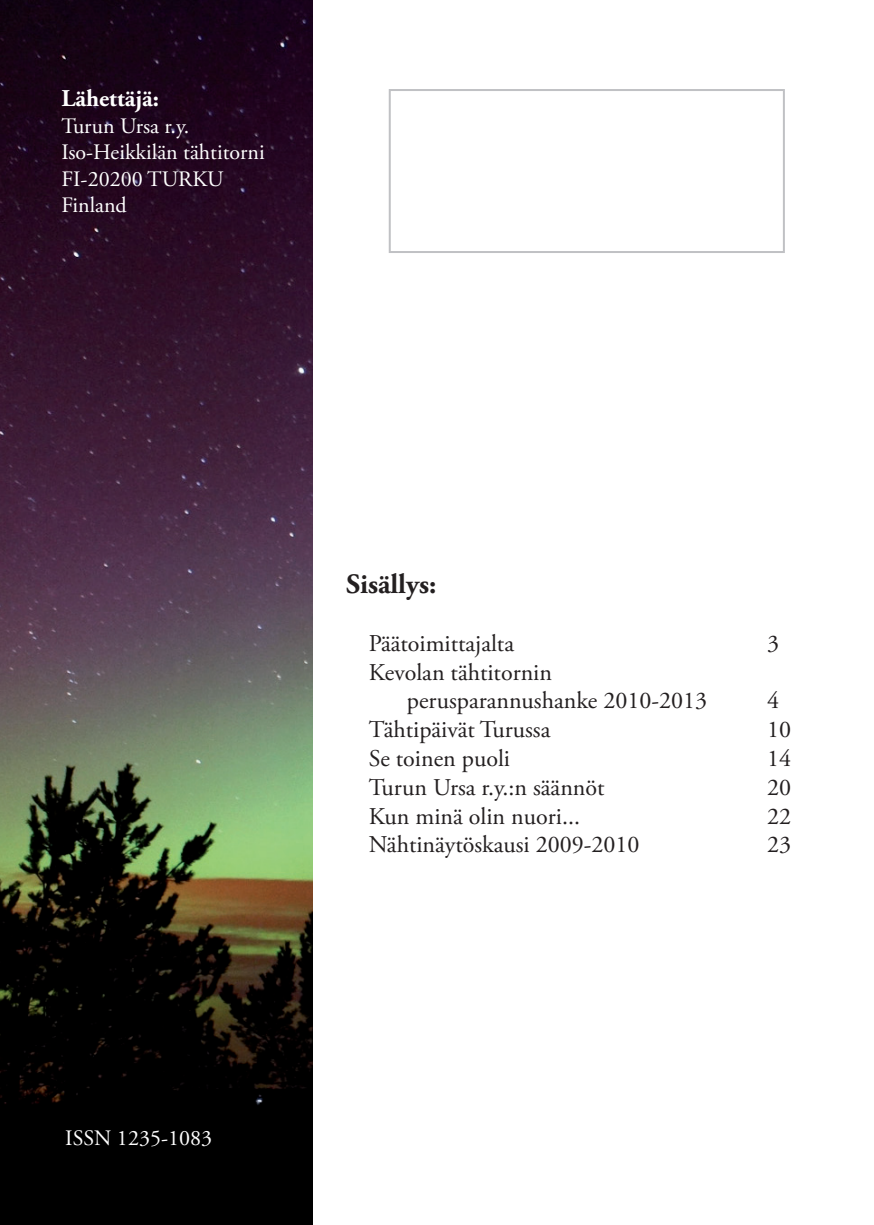
<style>
.page{position:relative;width:874px;height:1225px;background:#fff}
.page>*{position:absolute;margin:0;border:0;box-sizing:border-box;transform-origin:0 0}
.t1{font:700 28px "Adobe Garamond Pro";color:#231f20}
.t2{font:24px/28.8px "Adobe Garamond Pro";color:#231f20}
.t3{font:700 24px "Adobe Garamond Pro";color:#fff}
.t4{font:22px/26.4px "Adobe Garamond Pro";color:#fff}
</style>
<div class="page">
<img style="left:0;top:0;width:312px;height:1225px">
<div style="left:388px;top:89px;width:396px;height:164px;border:2px solid #c0c1c4"></div>
<p class="t3" style="left:61px;top:85px;width:99px">Lähettäjä:</p>
<p class="t4" style="left:61px;top:113px;width:205px">Turun Ursa r.y.<br>Iso-Heikkilän tähtitorni<br>FI-20200 TURKU<br>Finland</p>
<p class="t4" style="left:65px;top:1125px;width:148px">ISSN 1235-1083</p>
<p class="t1" style="left:346px;top:568px;width:92px">Sisällys:</p>
<p class="t2" style="left:369px;top:629px;width:147px">Päätoimittajalta</p>
<p class="t2" style="left:766px;top:629px;width:13px">3</p>
<p class="t2" style="left:406px;top:658px;width:302px;text-indent:-38px">Kevolan tähtitornin perusparannushanke 2010-2013</p>
<p class="t2" style="left:766px;top:687px;width:13px">4</p>
<p class="t2" style="left:369px;top:716px;width:183px">Tähtipäivät Turussa</p>
<p class="t2" style="left:766px;top:716px;width:25px">10</p>
<p class="t2" style="left:369px;top:745px;width:143px">Se toinen puoli</p>
<p class="t2" style="left:766px;top:745px;width:25px">14</p>
<p class="t2" style="left:369px;top:773px;width:237px">Turun Ursa r.y.:n säännöt</p>
<p class="t2" style="left:766px;top:773px;width:25px">20</p>
<p class="t2" style="left:369px;top:802px;width:212px">Kun minä olin nuori...</p>
<p class="t2" style="left:766px;top:802px;width:25px">22</p>
<p class="t2" style="left:369px;top:831px;width:272px">Nähtinäytöskausi 2009-2010</p>
<p class="t2" style="left:766px;top:831px;width:25px">23</p>
</div>
